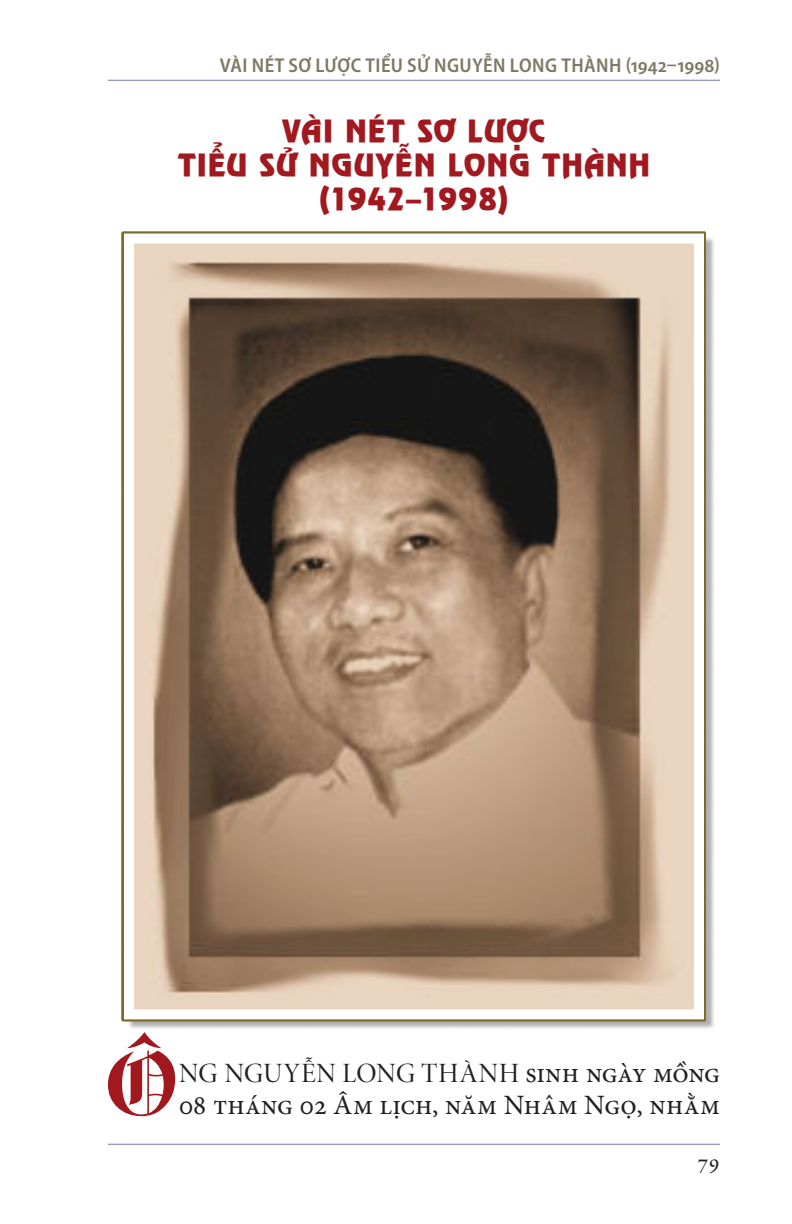
<style>
.page{position:relative;width:792px;height:1224px;background:#fff}
.page>*{position:absolute;margin:0;border:0;box-sizing:border-box;transform-origin:0 0}
.First_body_text{font:700 88px "UVN Co Dien";color:#a1191f}
.Heading_1{font:30px/34px "UVN Nguyen Du";letter-spacing:.025em;color:#a1191f;text-align:center}
.First_body_text-2{font:28px/32px "Minion Pro";letter-spacing:.01em;color:#231f20}
.t1{font:24px "Garamond Premr Pro";color:#231f20}
.t2{font:600 semi-condensed 20px "Myriad Pro";letter-spacing:.015em;color:#7d7965}
.s1{font-family:"Minion Pro Disp"}
</style>
<div class="page">
<hr style="left:108px;top:80px;width:612px;height:1px;background:#7575ba">
<hr style="left:108px;top:1144px;width:612px;height:1px;background:#7575ba">
<div style="left:127px;top:236px;width:588px;height:795px;background:#231f20;opacity:.36"></div>
<img style="left:135px;top:245px;width:558px;height:763px">
<div style="left:124px;top:234px;width:580px;height:785px;border:10px solid #fff"></div>
<p class="t2" style="left:220px;top:53px;width:118px">VÀI NÉT SƠ LƯỢC</p>
<p class="t2" style="left:366px;top:53px;width:94px">TIỂU SỬ NGUYỄ</p>
<p class="t2" style="left:493px;top:53px;width:228px">N LONG THÀNH (1942–1998)</p>
<p class="Heading_1" style="left:178px;top:112px;width:474px">VÀI NÉT SƠ LƯỢC<br>TIỂU SỬ NGUYỄN LONG THÀNH (1942–1998)</p>
<p class="First_body_text" style="left:106px;top:1014px;width:74px">Ô</p>
<p class="First_body_text-2" style="left:179px;top:1057px;width:543px"><span class="s1">NG NGUYỄN LONG THÀNH</span> sinh ngày mồng<br>08 tháng 02 Âm lịch, năm Nhâm Ngọ, nhằm</p>
<p class="t1" style="left:697px;top:1147px;width:24px">79</p>
</div>
